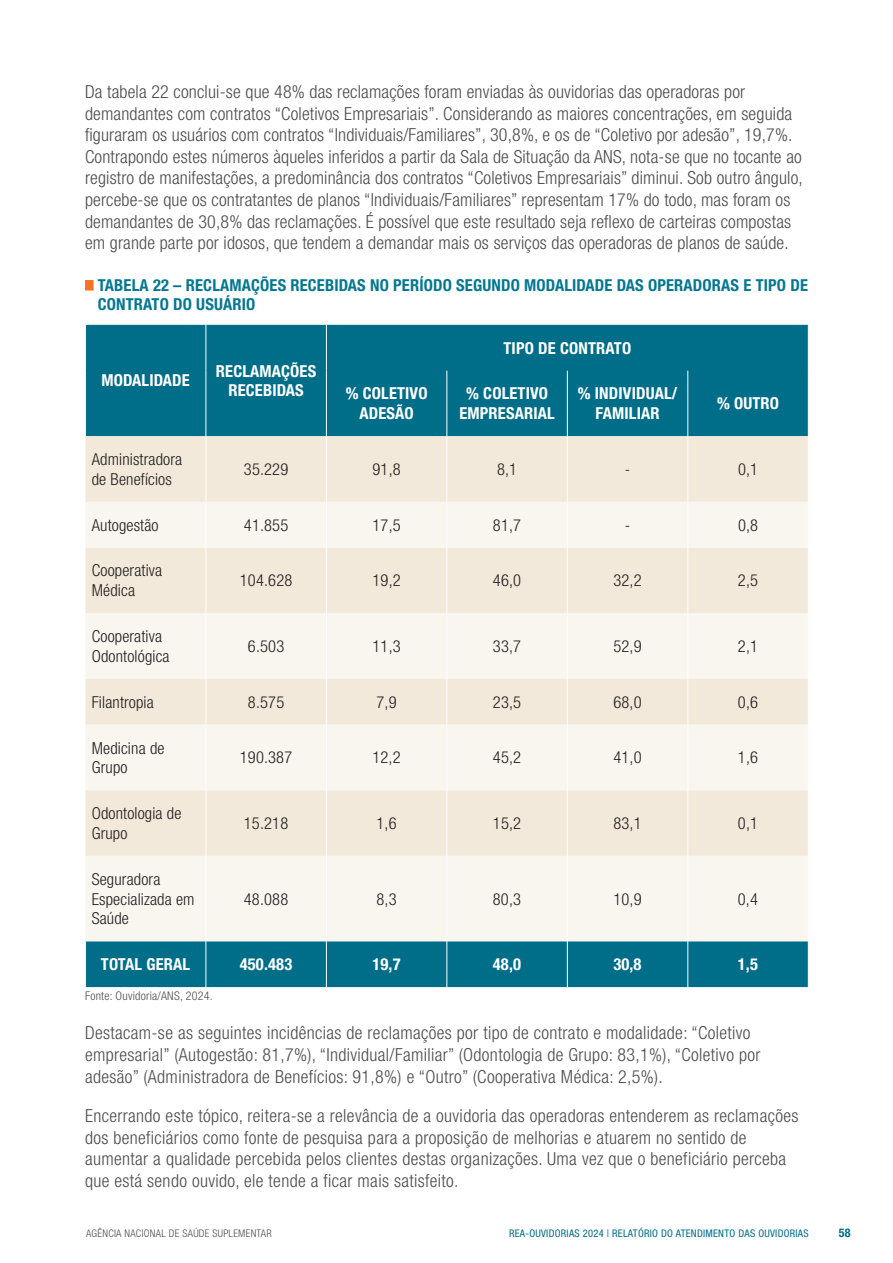
<style>
.page{position:relative;width:893px;height:1263px;background:#fff}
.page>*{position:absolute;margin:0;border:0;box-sizing:border-box;transform-origin:0 0}
.t1{font:300 condensed 18px/21.6px "Helvetica Neue LT Std";letter-spacing:.01em;color:#4b4c4d}
.t2{font:300 condensed 16.5px/19.8px "Helvetica Neue LT Std";letter-spacing:.01em;color:#231f20}
.t3{font:700 condensed 16.5px/19.8px "Helvetica Neue LT Std";letter-spacing:.01em;color:#fff;text-align:center}
.t4{font:700 condensed 16.5px/19.8px "Helvetica Neue LT Std";letter-spacing:.01em;color:#047791}
.t5{font:300 condensed 12px "Helvetica Neue LT Std";letter-spacing:.02em;color:#4b4c4d}
.t6{font:700 condensed 12px "Helvetica Neue LT Std";color:#006d89}
.t7{font:condensed 10.5px "Helvetica Neue LT Std";letter-spacing:.025em;color:#006d89}
.t8{font:300 condensed 10.5px "Helvetica Neue LT Std";letter-spacing:.025em;color:#4b4c4d}
</style>
<div class="page">
<div style="left:85px;top:280px;width:9px;height:10px;background:#f47521"></div>
<div style="left:86px;top:325px;width:722px;height:662px;background:#006d89"></div>
<div style="left:85px;top:436px;width:723px;height:66px;background:#f2e9da"></div>
<svg style="left:85px;top:502px;width:723px;height:439px;fill:#f9f6f0"></svg>
<hr style="left:446px;top:371px;width:1px;height:65px;background:#fff">
<hr style="left:567px;top:371px;width:1px;height:65px;background:#fff">
<hr style="left:687px;top:371px;width:1px;height:65px;background:#fff">
<hr style="left:206px;top:436px;width:1px;height:66px;background:#fff">
<hr style="left:326px;top:436px;width:1px;height:66px;background:#fff">
<hr style="left:446px;top:436px;width:1px;height:66px;background:#fff">
<hr style="left:567px;top:436px;width:1px;height:66px;background:#fff">
<hr style="left:687px;top:436px;width:1px;height:66px;background:#fff">
<hr style="left:206px;top:502px;width:1px;height:46px;background:#fff">
<hr style="left:326px;top:502px;width:1px;height:46px;background:#fff">
<hr style="left:446px;top:502px;width:1px;height:46px;background:#fff">
<hr style="left:567px;top:502px;width:1px;height:46px;background:#fff">
<hr style="left:687px;top:502px;width:1px;height:46px;background:#fff">
<hr style="left:206px;top:548px;width:1px;height:65px;background:#fff">
<hr style="left:326px;top:548px;width:1px;height:65px;background:#fff">
<hr style="left:446px;top:548px;width:1px;height:65px;background:#fff">
<hr style="left:567px;top:548px;width:1px;height:65px;background:#fff">
<hr style="left:687px;top:548px;width:1px;height:65px;background:#fff">
<hr style="left:206px;top:613px;width:1px;height:66px;background:#fff">
<hr style="left:326px;top:613px;width:1px;height:66px;background:#fff">
<hr style="left:446px;top:613px;width:1px;height:66px;background:#fff">
<hr style="left:567px;top:613px;width:1px;height:66px;background:#fff">
<hr style="left:687px;top:613px;width:1px;height:66px;background:#fff">
<hr style="left:206px;top:679px;width:1px;height:46px;background:#fff">
<hr style="left:326px;top:679px;width:1px;height:46px;background:#fff">
<hr style="left:446px;top:679px;width:1px;height:46px;background:#fff">
<hr style="left:567px;top:679px;width:1px;height:46px;background:#fff">
<hr style="left:687px;top:679px;width:1px;height:46px;background:#fff">
<hr style="left:206px;top:725px;width:1px;height:65px;background:#fff">
<hr style="left:326px;top:725px;width:1px;height:65px;background:#fff">
<hr style="left:446px;top:725px;width:1px;height:65px;background:#fff">
<hr style="left:567px;top:725px;width:1px;height:65px;background:#fff">
<hr style="left:687px;top:725px;width:1px;height:65px;background:#fff">
<hr style="left:206px;top:790px;width:1px;height:66px;background:#fff">
<hr style="left:326px;top:790px;width:1px;height:66px;background:#fff">
<hr style="left:446px;top:790px;width:1px;height:66px;background:#fff">
<hr style="left:567px;top:790px;width:1px;height:66px;background:#fff">
<hr style="left:687px;top:790px;width:1px;height:66px;background:#fff">
<hr style="left:206px;top:856px;width:1px;height:85px;background:#fff">
<hr style="left:326px;top:856px;width:1px;height:85px;background:#fff">
<hr style="left:446px;top:856px;width:1px;height:85px;background:#fff">
<hr style="left:567px;top:856px;width:1px;height:85px;background:#fff">
<hr style="left:687px;top:856px;width:1px;height:85px;background:#fff">
<hr style="left:206px;top:941px;width:1px;height:46px;background:#fff">
<hr style="left:326px;top:941px;width:1px;height:46px;background:#fff">
<hr style="left:446px;top:941px;width:1px;height:46px;background:#fff">
<hr style="left:567px;top:941px;width:1px;height:46px;background:#fff">
<hr style="left:687px;top:941px;width:1px;height:46px;background:#fff">
<hr style="left:206px;top:325px;width:1px;height:46px;background:#fff">
<hr style="left:206px;top:371px;width:1px;height:65px;background:#fff">
<hr style="left:326px;top:371px;width:1px;height:65px;background:#fff">
<hr style="left:326px;top:325px;width:1px;height:46px;background:#fff">
<p class="t1" style="left:85px;top:81px;width:719px">Da tabela 22 conclui-se que 48% das reclamações foram enviadas às ouvidorias das operadoras por demandantes com contratos “Coletivos Empresariais”. Considerando as maiores concentrações, em seguida figuraram os usuários com contratos “Individuais/Familiares”, 30,8%, e os de “Coletivo por adesão”, 19,7%.<br>Contrapondo estes números àqueles inferidos a partir da Sala de Situação da ANS, nota-se que no tocante ao registro de manifestações, a predominância dos contratos “Coletivos Empresariais” diminui. Sob outro ângulo, percebe-se que os contratantes de planos “Individuais/Familiares” representam 17% do todo, mas foram os demandantes de 30,8% das reclamações. É possível que este resultado seja reflexo de carteiras compostas em grande parte por idosos, que tendem a demandar mais os serviços das operadoras de planos de saúde.</p>
<p class="t4" style="left:98px;top:275px;width:712px">TABELA 22 – RECLAMAÇÕES RECEBIDAS NO PERÍODO SEGUNDO MODALIDADE DAS OPERADORAS E TIPO DE<br>CONTRATO DO USUÁRIO</p>
<p class="t3" style="left:101px;top:370px;width:90px">MODALIDADE</p>
<p class="t3" style="left:216px;top:361px;width:102px">RECLAMAÇÕES<br>RECEBIDAS</p>
<p class="t3" style="left:503px;top:338px;width:129px">TIPO DE CONTRATO</p>
<p class="t3" style="left:346px;top:383px;width:83px">% COLETIVO<br>ADESÃO</p>
<p class="t3" style="left:459px;top:383px;width:97px">% COLETIVO<br>EMPRESARIAL</p>
<p class="t3" style="left:578px;top:383px;width:101px">% INDIVIDUAL/<br>FAMILIAR</p>
<p class="t3" style="left:717px;top:393px;width:64px">% OUTRO</p>
<p class="t2" style="left:92px;top:449px;width:92px">Administradora de Benefícios</p>
<p class="t2" style="left:244px;top:459px;width:46px">35.229</p>
<p class="t2" style="left:372px;top:459px;width:30px">91,8</p>
<p class="t2" style="left:497px;top:459px;width:22px">8,1</p>
<p class="t2" style="left:625px;top:459px;width:7px">-</p>
<p class="t2" style="left:738px;top:459px;width:22px">0,1</p>
<p class="t2" style="left:92px;top:515px;width:68px">Autogestão</p>
<p class="t2" style="left:244px;top:515px;width:46px">41.855</p>
<p class="t2" style="left:372px;top:515px;width:30px">17,5</p>
<p class="t2" style="left:493px;top:515px;width:30px">81,7</p>
<p class="t2" style="left:625px;top:515px;width:7px">-</p>
<p class="t2" style="left:738px;top:515px;width:22px">0,8</p>
<p class="t2" style="left:92px;top:561px;width:72px">Cooperativa<br>Médica</p>
<p class="t2" style="left:240px;top:570px;width:54px">104.628</p>
<p class="t2" style="left:372px;top:570px;width:30px">19,2</p>
<p class="t2" style="left:493px;top:570px;width:30px">46,0</p>
<p class="t2" style="left:613px;top:570px;width:30px">32,2</p>
<p class="t2" style="left:738px;top:570px;width:22px">2,5</p>
<p class="t2" style="left:92px;top:626px;width:79px">Cooperativa<br>Odontológica</p>
<p class="t2" style="left:248px;top:636px;width:38px">6.503</p>
<p class="t2" style="left:372px;top:636px;width:30px">11,3</p>
<p class="t2" style="left:493px;top:636px;width:30px">33,7</p>
<p class="t2" style="left:613px;top:636px;width:30px">52,9</p>
<p class="t2" style="left:738px;top:636px;width:22px">2,1</p>
<p class="t2" style="left:92px;top:692px;width:64px">Filantropia</p>
<p class="t2" style="left:248px;top:692px;width:38px">8.575</p>
<p class="t2" style="left:376px;top:692px;width:22px">7,9</p>
<p class="t2" style="left:493px;top:692px;width:30px">23,5</p>
<p class="t2" style="left:613px;top:692px;width:30px">68,0</p>
<p class="t2" style="left:738px;top:692px;width:22px">0,6</p>
<p class="t2" style="left:92px;top:738px;width:74px">Medicina de<br>Grupo</p>
<p class="t2" style="left:240px;top:747px;width:54px">190.387</p>
<p class="t2" style="left:372px;top:747px;width:30px">12,2</p>
<p class="t2" style="left:493px;top:747px;width:30px">45,2</p>
<p class="t2" style="left:613px;top:747px;width:30px">41,0</p>
<p class="t2" style="left:738px;top:747px;width:22px">1,6</p>
<p class="t2" style="left:92px;top:803px;width:91px">Odontologia de<br>Grupo</p>
<p class="t2" style="left:244px;top:813px;width:46px">15.218</p>
<p class="t2" style="left:376px;top:813px;width:22px">1,6</p>
<p class="t2" style="left:493px;top:813px;width:30px">15,2</p>
<p class="t2" style="left:613px;top:813px;width:30px">83,1</p>
<p class="t2" style="left:738px;top:813px;width:22px">0,1</p>
<p class="t2" style="left:92px;top:869px;width:104px">Seguradora<br>Especializada em<br>Saúde</p>
<p class="t2" style="left:244px;top:889px;width:46px">48.088</p>
<p class="t2" style="left:376px;top:889px;width:22px">8,3</p>
<p class="t2" style="left:493px;top:889px;width:30px">80,3</p>
<p class="t2" style="left:613px;top:889px;width:30px">10,9</p>
<p class="t2" style="left:738px;top:889px;width:22px">0,4</p>
<p class="t3" style="left:101px;top:954px;width:91px">TOTAL GERAL</p>
<p class="t3" style="left:240px;top:954px;width:54px">450.483</p>
<p class="t3" style="left:372px;top:954px;width:30px">19,7</p>
<p class="t3" style="left:493px;top:954px;width:30px">48,0</p>
<p class="t3" style="left:613px;top:954px;width:30px">30,8</p>
<p class="t3" style="left:738px;top:954px;width:22px">1,5</p>
<p class="t5" style="left:85px;top:988px;width:129px">Fonte: Ouvidoria/ANS, 2024.</p>
<p class="t1" style="left:85px;top:1022px;width:677px">Destacam-se as seguintes incidências de reclamações por tipo de contrato e modalidade: “Coletivo empresarial” (Autogestão: 81,7%), “Individual/Familiar” (Odontologia de Grupo: 83,1%), “Coletivo por adesão” (Administradora de Benefícios: 91,8%) e “Outro” (Cooperativa Médica: 2,5%).</p>
<p class="t1" style="left:85px;top:1105px;width:715px">Encerrando este tópico, reitera-se a relevância de a ouvidoria das operadoras entenderem as reclamações dos beneficiários como fonte de pesquisa para a proposição de melhorias e atuarem no sentido de aumentar a qualidade percebida pelos clientes destas organizações. Uma vez que o beneficiário perceba que está sendo ouvido, ele tende a ficar mais satisfeito.</p>
<p class="t8" style="left:86px;top:1227px;width:187px">AGÊNCIA NACIONAL DE SAÚDE SUPLEMENTAR</p>
<p class="t7" style="left:509px;top:1227px;width:301px">REA-OUVIDORIAS 2024 | RELATÓRIO DO ATENDIMENTO DAS OUVIDORIAS</p>
<p class="t6" style="left:839px;top:1225px;width:13px">58</p>
</div>
